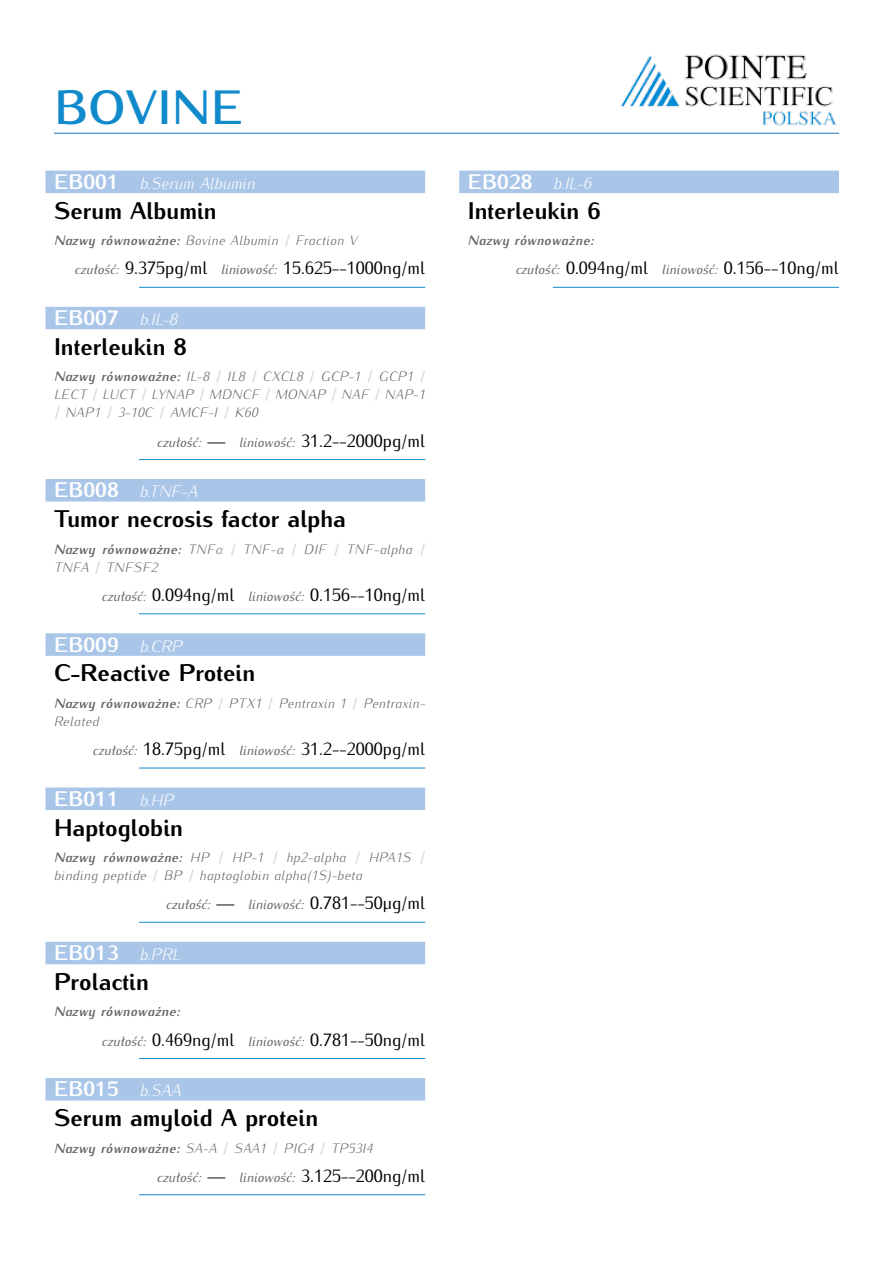
<style>
.page{position:relative;width:893px;height:1263px;background:#fff}
.page>*{position:absolute;margin:0;border:0;box-sizing:border-box;transform-origin:0 0}
.t1{font:700 48px "Iwona";color:#118acb}
.t2{font:800 24px "Iwona";color:#000}
.t3{font:800 21px "Iwona";color:#fff}
.t4{font:18px "Iwona";color:#000}
.t5{font:italic 300 16.5px "Iwona";color:#fff}
.t6{font:italic 300 13.5px/18px "Iwona";letter-spacing:.03em;color:#636466}
.t7{font:italic 13.5px "Iwona";color:#636466}
.t8{font:italic 700 13.5px "Iwona";letter-spacing:.03em;color:#636466}
.s1{font-weight:800;font-style:normal;font-size:21px}
.s2{font-weight:700}
.s3{font-weight:700;font-size:15px;color:#d1d3d4}
.s4{font-style:italic;font-size:13.5px;color:#636466}
.s5{font-style:normal;font-size:18px;color:#000}
.s6{font-weight:300;font-style:italic;font-size:16.5px}
.s7{font-weight:400}
.s8{font-weight:400;font-style:normal;font-size:18px;color:#000}
</style>
<div class="page">
<div style="left:45px;top:171px;width:380px;height:22px;background:#a9c5e8"></div>
<hr style="left:139px;top:287px;width:286px;height:1px;background:#118acb">
<div style="left:45px;top:307px;width:380px;height:22px;background:#a9c5e8"></div>
<hr style="left:139px;top:459px;width:286px;height:1px;background:#118acb">
<div style="left:45px;top:479px;width:380px;height:23px;background:#a9c5e8"></div>
<hr style="left:139px;top:613px;width:286px;height:1px;background:#118acb">
<div style="left:45px;top:633px;width:380px;height:23px;background:#a9c5e8"></div>
<hr style="left:139px;top:768px;width:286px;height:1px;background:#118acb">
<div style="left:45px;top:787px;width:380px;height:23px;background:#a9c5e8"></div>
<hr style="left:139px;top:922px;width:286px;height:1px;background:#118acb">
<div style="left:45px;top:942px;width:380px;height:22px;background:#a9c5e8"></div>
<hr style="left:139px;top:1058px;width:286px;height:1px;background:#118acb">
<div style="left:45px;top:1078px;width:380px;height:22px;background:#a9c5e8"></div>
<hr style="left:139px;top:1194px;width:286px;height:1px;background:#118acb">
<hr style="left:54px;top:133px;width:785px;height:1px;background:#62a0d6">
<img style="left:620px;top:54px;width:217px;height:72px">
<div style="left:459px;top:171px;width:380px;height:22px;background:#a9c5e8"></div>
<hr style="left:553px;top:287px;width:286px;height:1px;background:#118acb">
<h1 class="t1" style="left:54px;top:71px;width:191px">BOVINE</h1>
<p class="t5" style="left:54px;top:170px;width:202px"><span class="s1">EB001</span> b.Serum Albumin</p>
<h2 class="t2" style="left:54px;top:192px;width:164px">Serum Albumin</h2>
<p class="t6" style="left:54px;top:230px;width:305px"><span class="s2">Nazwy równoważne:</span> Bovine Albumin <span class="s3">/</span> Fraction V</p>
<h3 class="t4" style="left:75px;top:254px;width:352px"><span class="s4">czułość:</span> 9.375pg/ml <span class="s4">liniowość:</span> 15.625--1000ng/ml</h3>
<p class="t5" style="left:54px;top:306px;width:125px"><span class="s1">EB007</span> b.IL-8</p>
<h2 class="t2" style="left:54px;top:329px;width:135px">Interleukin 8</h2>
<p class="t6" style="left:54px;top:366px;width:373px;text-align:justify"><span class="s2">Nazwy równoważne:</span> IL-8 <span class="s3">/</span> IL8 <span class="s3">/</span> CXCL8 <span class="s3">/</span> GCP-1 <span class="s3">/</span> GCP1 <span class="s3">/ </span>LECT <span class="s3">/</span> LUCT <span class="s3">/</span> LYNAP <span class="s3">/</span> MDNCF <span class="s3">/</span> MONAP <span class="s3">/</span> NAF <span class="s3">/</span> NAP-1 <span class="s3">/</span> NAP1 <span class="s3">/</span> 3-10C <span class="s3">/</span> AMCF-I <span class="s3">/</span> K60</p>
<p class="t7" style="left:157px;top:431px;width:270px">czułość: <span class="s5">—</span> liniowość: <span class="s5">31.2--2000pg/ml</span></p>
<p class="t5" style="left:54px;top:479px;width:145px"><span class="s1">EB008</span> b.TNF-Α</p>
<h2 class="t2" style="left:54px;top:501px;width:294px">Tumor necrosis factor alpha</h2>
<p class="t6" style="left:54px;top:539px;width:373px"><span class="s2">Nazwy równoważne:</span> TNFα <span class="s3">/</span> TNF-α <span class="s3">/</span> DIF <span class="s3">/</span> TNF-alpha <span class="s3">/<br></span>TNFA <span class="s3">/</span> TNFSF2</p>
<h3 class="t4" style="left:102px;top:581px;width:325px"><span class="s4">czułość:</span> 0.094ng/ml <span class="s4">liniowość:</span> 0.156--10ng/ml</h3>
<h3 class="t3" style="left:54px;top:629px;width:130px">EB009 <span class="s6">b.CRP</span></h3>
<h2 class="t2" style="left:54px;top:655px;width:203px">C-Reactive Protein</h2>
<p class="t6" style="left:54px;top:693px;width:373px"><span class="s2">Nazwy równoważne:</span> CRP <span class="s3">/</span> PTX1 <span class="s3">/</span> Pentraxin 1 <span class="s3">/</span> Pentraxin-<br>Related</p>
<h3 class="t4" style="left:93px;top:735px;width:334px"><span class="s4">czułość:</span> 18.75pg/ml <span class="s4">liniowość:</span> 31.2--2000pg/ml</h3>
<h3 class="t3" style="left:54px;top:783px;width:121px">EB011 <span class="s6">b.HP</span></h3>
<h2 class="t2" style="left:54px;top:809px;width:130px">Haptoglobin</h2>
<p class="t6" style="left:54px;top:847px;width:373px"><span class="s2">Nazwy równoważne:</span> HP <span class="s3">/</span> HP-1 <span class="s3">/</span> hp2-alpha <span class="s3">/</span> HPA1S <span class="s3">/ </span>binding peptide <span class="s3">/</span> BP <span class="s3">/</span> haptoglobin alpha(1S)-beta</p>
<p class="t7" style="left:166px;top:894px;width:261px">czułość: <span class="s5">—</span> liniowość: <span class="s5">0.781--50μg/ml</span></p>
<h3 class="t3" style="left:54px;top:937px;width:128px">EB013 <span class="s6">b.PRL</span></h3>
<h2 class="t2" style="left:54px;top:963px;width:96px">Prolactin</h2>
<p class="t8" style="left:54px;top:1001px;width:128px">Nazwy równoważne:</p>
<h3 class="t4" style="left:102px;top:1025px;width:325px"><span class="s4">czułość:</span> 0.469ng/ml <span class="s4">liniowość:</span> 0.781--50ng/ml</h3>
<h3 class="t3" style="left:54px;top:1073px;width:128px">EB015 <span class="s6">b.SAA</span></h3>
<h2 class="t2" style="left:54px;top:1100px;width:266px">Serum amyloid A protein</h2>
<p class="t6" style="left:157px;top:1132px;width:270px;line-height:29.2px;text-indent:-103px"><span class="s2">Nazwy równoważne:</span> SA-A <span class="s3">/</span> SAA1 <span class="s3">/</span> PIG4 <span class="s3">/</span> TP53I4<br><span class="s7">czułość:</span> <span class="s8">—</span> <span class="s7">liniowość:</span> <span class="s8">3.125--200ng/ml</span></p>
<p class="t5" style="left:468px;top:170px;width:125px"><span class="s1">EB028</span> b.IL-6</p>
<h2 class="t2" style="left:468px;top:192px;width:135px">Interleukin 6</h2>
<p class="t8" style="left:468px;top:230px;width:128px">Nazwy równoważne:</p>
<h3 class="t4" style="left:515px;top:254px;width:325px"><span class="s4">czułość:</span> 0.094ng/ml <span class="s4">liniowość:</span> 0.156--10ng/ml</h3>
</div>
